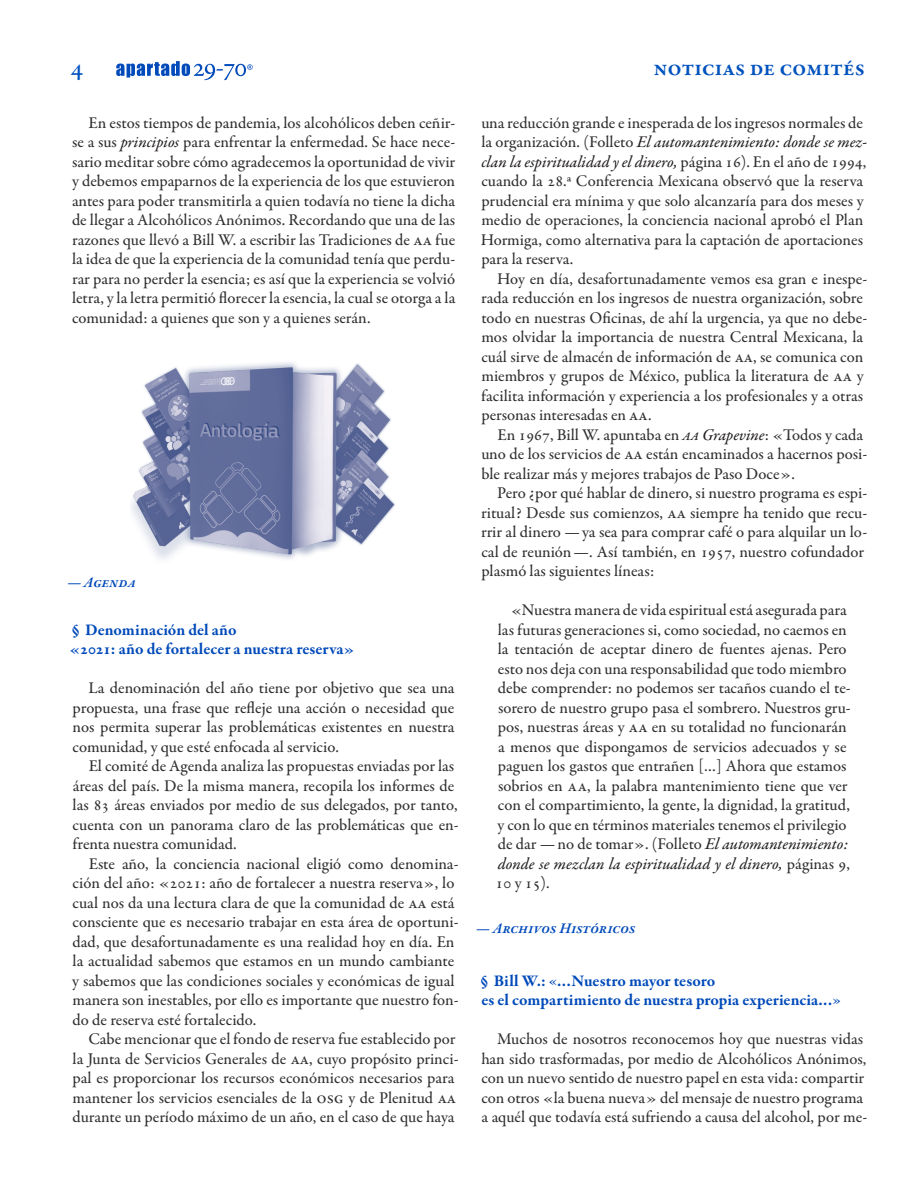
<style>
.page{position:relative;width:918px;height:1188px;background:#fff}
.page>*{position:absolute;margin:0;border:0;box-sizing:border-box;transform-origin:0 0}
.t1{font:500 27px "Garamond Premr Pro";color:#0052be}
.Antetítulo{font:600 22.5px "Garamond Premr Pro";color:#0052be}
.Ordinario{font:500 16.5px/19.5px "Garamond Premr Pro";color:#312f30}
.Cita_pi{font:500 16.5px/19.5px "Garamond Premr Pro";color:#312f30}
.Ordinario-2{font:500 16.5px/19.5px "Garamond Premr Pro";letter-spacing:.02em;color:#312f30}
.Subtítulo_1{font:700 16.5px/19.5px "Garamond Premr Pro";letter-spacing:-.005em;color:#004aba}
.Titulillo{font:italic 600 15px "Garamond Premr Pro";letter-spacing:.01em;color:#004aba}
.s1{font-family:"Garamond Premr Pro Med It";font-weight:400;color:#231f20}
.s2{font-weight:400;font-style:italic;color:#231f20}
.s3{font-family:"Freight Text Pro";font-weight:400}
</style>
<div class="page">
<svg style="left:116px;top:61px;width:137px;height:19px"></svg>
<img style="left:131px;top:362px;width:265px;height:197px">
<h1 class="t1" style="left:71px;top:52px;width:14px">4</h1>
<p class="Antetítulo" style="left:654px;top:54px;width:212px">noticias de comités</p>
<p class="Ordinario" style="left:72px;top:113px;width:385px;text-indent:16px">En estos tiempos de pandemia, los alcohólicos deben ceñir&shy;se a sus <span class="s1">principios</span> para enfrentar la enfermedad. Se hace nece&shy;sario meditar sobre cómo agradecemos la oportunidad de vivir y debemos empaparnos de la experiencia de los que estuvieron antes para poder transmitirla a quien todavía no tiene la dicha de llegar a Alcohólicos Anónimos. Recordando que una de las razones que llevó a Bill W. a escribir las Tradiciones de aa fue la idea de que la experiencia de la comunidad tenía que perdu&shy;rar para no perder la esencia ; es así que la experiencia se volvió letra, y la letra permitió florecer la esencia, la cual se otorga a la comunidad: a quienes que son y a quienes serán.</p>
<p class="Ordinario-2" style="left:481px;top:113px;width:388px">una reducción grande e inesperada de los ingresos normales de la organización. (Folleto <span class="s1">El automantenimiento: donde se mez&shy;clan la espiritualidad y el dinero,</span> página 16). En el año de 1994, cuando la 28.ª Conferencia Mexicana observó que la reserva prudencial era mínima y que solo alcanzaría para dos meses y medio de operaciones, la conciencia nacional aprobó el Plan Hormiga, como alternativa para la captación de aportaciones para la reserva.</p>
<p class="Ordinario" style="left:481px;top:269px;width:388px;text-indent:16px">Hoy en día, desafortunadamente vemos esa gran e inespe&shy;rada reducción en los ingresos de nuestra organización, sobre todo en nuestras Oficinas, de ahí la urgencia, ya que no debe&shy;mos olvidar la importancia de nuestra Central Mexicana, la cuál sirve de almacén de información de aa, se comunica con miembros y grupos de México, publica la literatura de aa y facilita información y experiencia a los profesionales y a otras personas interesadas en aa .</p>
<p class="Ordinario" style="left:481px;top:425px;width:387px;text-indent:16px">En 1967, Bill W. apuntaba en <span class="s2">aa</span> <span class="s1">Grapevine</span>: «Todos y cada uno de los servicios de aa están encaminados a hacernos posi&shy;ble realizar más y mejores trabajos de Paso Doce».</p>
<p class="Ordinario" style="left:481px;top:483px;width:388px;text-indent:16px">Pero ¿por qué hablar de dinero, si nuestro programa es espi&shy;ritual? Desde sus comienzos, aa siempre ha tenido que recu&shy;rrir al dinero —ya sea para comprar café o para alquilar un lo&shy;cal de reunión—. Así también, en 1957, nuestro cofundador plasmó las siguientes líneas:</p>
<p class="Cita_pi" style="left:496px;top:600px;width:357px;text-indent:15px">«Nuestra manera de vida espiritual está asegurada para las futuras generaciones si, como sociedad, no caemos en la tentación de aceptar dinero de fuentes ajenas. Pero esto nos deja con una responsabilidad que todo miembro debe comprender: no podemos ser tacaños cuando el te&shy;sorero de nuestro grupo pasa el sombrero. Nuestros gru&shy;pos, nuestras áreas y aa en su totalidad no funcionarán a menos que dispongamos de servicios adecuados y se paguen los gastos que entrañen […] Ahora que estamos sobrios en aa, la palabra mantenimiento tiene que ver con el compartimiento, la gente, la dignidad, la gratitud, y con lo que en términos materiales tenemos el privilegio de dar —no de tomar». (Folleto <span class="s1">El automantenimiento: donde se mezclan la espiritualidad y el dinero,</span> páginas 9, 10 y 15).</p>
<p class="Titulillo" style="left:476px;top:919px;width:161px">—Archivos Históricos</p>
<p class="Titulillo" style="left:67px;top:573px;width:70px">—Agenda</p>
<p class="Subtítulo_1" style="left:69px;top:620px;width:287px">§ Denominación del año<br>«2021: año de fortalecer a nuestra reserva»</p>
<p class="Ordinario" style="left:73px;top:678px;width:383px;text-align:justify;text-indent:16px">La denominación del año tiene por objetivo que sea una propuesta, una frase que refleje una acción o necesidad que nos permita superar las problemáticas existentes en nuestra comunidad, y que esté enfocada al servicio.</p>
<p class="Ordinario" style="left:73px;top:756px;width:388px;text-indent:16px">El comité de Agenda analiza las propuestas enviadas por las áreas del país. De la misma manera, recopila los informes de las 83 áreas enviados por medio de sus delegados, por tanto, cuenta con un panorama claro de las problemáticas que en&shy;frenta nuestra comunidad.</p>
<p class="Ordinario" style="left:72px;top:854px;width:388px;text-indent:17px">Este año, la conciencia nacional eligió como denomina&shy;ción del año: «2021: año de fortalecer a nuestra reserva », lo cual nos da una lectura clara de que la comunidad de aa está consciente que es necesario trabajar en esta área de oportuni&shy;dad, que desafortunadamente es una realidad hoy en día. En la actualidad sabemos que estamos en un mundo cambiante y sabemos que las condiciones sociales y económicas de igual manera son inestables, por ello es importante que nuestro fon&shy;do de reserva esté fortalecido.</p>
<p class="Ordinario" style="left:73px;top:1029px;width:387px;text-indent:16px">Cabe mencionar que el fondo de reserva fue establecido por la Junta de Servicios Generales de aa, cuyo propósito princi&shy;pal es proporcionar los recursos económicos necesarios para mantener los servicios esenciales de la osg y de Plenitud aa durante un período máximo de un año, en el caso de que haya</p>
<p class="Subtítulo_1" style="left:481px;top:971px;width:362px">§ Bill W.: <span class="s3">«</span>…Nuestro mayor tesoro<br>es el compartimiento de nuestra propia experiencia…<span class="s3">»</span></p>
<p class="Ordinario" style="left:481px;top:1029px;width:387px;text-indent:16px">Muchos de nosotros reconocemos hoy que nuestras vidas han sido trasformadas, por medio de Alcohólicos Anónimos, con un nuevo sentido de nuestro papel en esta vida : compartir con otros «la buena nueva » del mensaje de nuestro programa a aquél que todavía está sufriendo a causa del alcohol, por me-</p>
</div>
